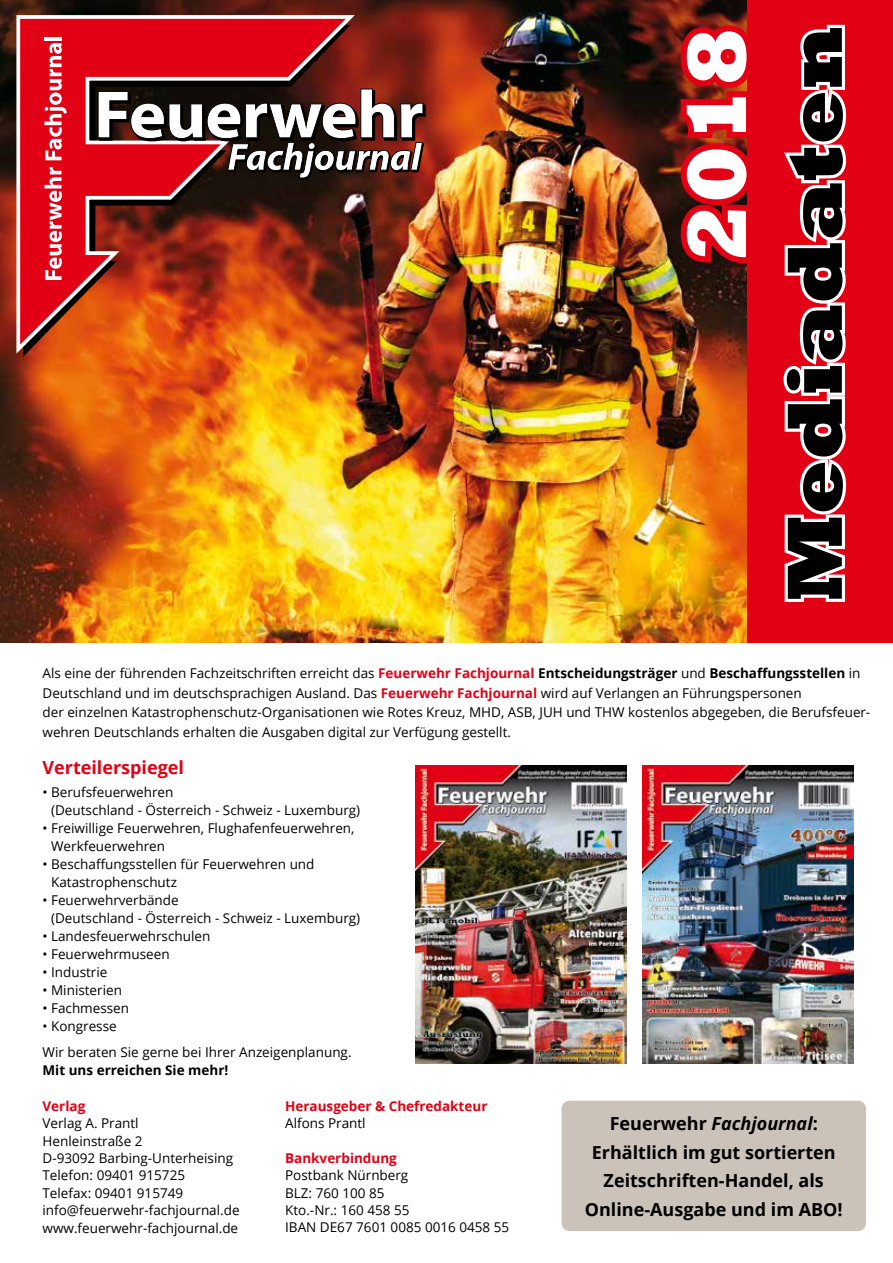
<style>
.page{position:relative;width:893px;height:1263px;background:#fff}
.page>*{position:absolute;margin:0;border:0;box-sizing:border-box;transform-origin:0 0}
.t1{font:800 85.5px "Rockwell";color:#fff}
.t2{font:800 79.5px "Rockwell";color:#000}
.t3{font:700 18px/28.5px "Open Sans";color:#000;text-align:center}
.t4{font:700 18px "Open Sans";color:#e20015}
.t5{font:13.5px/17.4px "Open Sans";color:#000}
.t6{font:700 13.5px "Open Sans";color:#e20015}
.t7{font:700 13.5px "Open Sans";color:#000}
.s1{font-weight:700;color:#e20015}
.s2{font-weight:700}
.s3{font-style:italic}
</style>
<div class="page">
<img style="left:0;top:0;width:747px;height:642px">
<svg style="left:15px;top:13px;width:344px;height:345px;background:#b12e1f"></svg>
<svg style="left:44px;top:167px;width:18px;height:113px"></svg>
<svg style="left:44px;top:43px;width:23px;height:117px"></svg>
<hr style="left:44px;top:37px;width:18px;height:3px;background:#fff">
<svg style="left:98px;top:89px;width:328px;height:91px"></svg>
<div style="left:747px;top:0;width:146px;height:642px;background:#e20015"></div>
<div style="left:561px;top:1101px;width:305px;height:130px;background:#cbc2b9;border-radius:9px"></div>
<img style="left:643px;top:765px;width:210px;height:298px">
<img style="left:416px;top:765px;width:210px;height:298px">
<img style="left:671px;top:17px;width:176px;height:588px">
<h1 class="t1" style="left:668px;top:263px;width:237px;rotate:-90deg">2018</h1>
<h2 class="t2" style="left:769px;top:602px;width:578px;rotate:-90deg">Mediadaten</h2>
<p class="t5" style="left:43px;top:663px;width:829px;line-height:19.5px">Als eine der führenden Fachzeitschriften erreicht das <span class="s1">Feuerwehr Fachjournal</span> <span class="s2">Entscheidungsträger</span> und <span class="s2">Beschaffungsstellen</span> in Deutschland und im deutschsprachigen Ausland. Das <span class="s1">Feuerwehr Fachjournal</span> wird auf Verlangen an Führungspersonen<br>der einzelnen Katastrophenschutz-Organisationen wie Rotes Kreuz, MHD, ASB, JUH und THW kostenlos abgegeben, die Berufsfeuer&shy;wehren Deutschlands erhalten die Ausgaben digital zur Verfügung gestellt.</p>
<h3 class="t4" style="left:43px;top:755px;width:143px">Verteilerspiegel</h3>
<p class="t5" style="left:51px;top:782px;width:311px;line-height:18px;text-indent:-9px">• Berufsfeuerwehren<br>(Deutschland - Österreich - Schweiz - Luxemburg)</p>
<p class="t5" style="left:51px;top:818px;width:305px;line-height:18px;text-indent:-9px">• Freiwillige Feuerwehren, Flughafenfeuerwehren,<br>Werkfeuerwehren</p>
<p class="t5" style="left:51px;top:854px;width:265px;line-height:18px;text-indent:-9px">• Beschaffungsstellen für Feuerwehren und<br>Katastrophenschutz</p>
<p class="t5" style="left:51px;top:890px;width:311px;line-height:18px;text-indent:-9px">• Feuerwehrverbände<br>(Deutschland - Österreich - Schweiz - Luxemburg)</p>
<p class="t5" style="left:43px;top:927px;width:169px">• Landesfeuerwehrschulen</p>
<p class="t5" style="left:43px;top:944px;width:129px">• Feuerwehrmuseen</p>
<p class="t5" style="left:43px;top:962px;width:66px">• Industrie</p>
<p class="t5" style="left:43px;top:980px;width:81px">• Ministerien</p>
<p class="t5" style="left:43px;top:998px;width:88px">• Fachmessen</p>
<p class="t5" style="left:43px;top:1012px;width:311px;line-height:26.5px">• Kongresse<br>Wir beraten Sie gerne bei Ihrer Anzeigenplanung.</p>
<p class="t7" style="left:43px;top:1060px;width:187px">Mit uns erreichen Sie mehr!</p>
<p class="t6" style="left:43px;top:1096px;width:44px">Verlag</p>
<p class="t5" style="left:43px;top:1114px;width:199px">Verlag A. Prantl<br>Henleinstraße 2<br>D-93092 Barbing-Unterheising<br>Telefon: 09401 915725<br>Telefax: 09401 915749 info@feuerwehr-fachjournal.de www.feuerwehr-fachjournal.de</p>
<p class="t6" style="left:285px;top:1096px;width:204px">Herausgeber &amp; Chefredakteur</p>
<p class="t5" style="left:285px;top:1114px;width:82px">Alfons Prantl</p>
<p class="t6" style="left:285px;top:1148px;width:113px">Bankverbindung</p>
<p class="t5" style="left:285px;top:1166px;width:226px">Postbank Nürnberg<br>BLZ: 760 100 85<br>Kto.-Nr.: 160 458 55<br>IBAN DE67 7601 0085 0016 0458 55</p>
<h3 class="t3" style="left:585px;top:1109px;width:259px">Feuerwehr <span class="s3">Fachjournal</span>:<br>Erhältlich im gut sortierten<br>Zeitschriften-Handel, als<br>Online-Ausgabe und im ABO!</h3>
</div>
